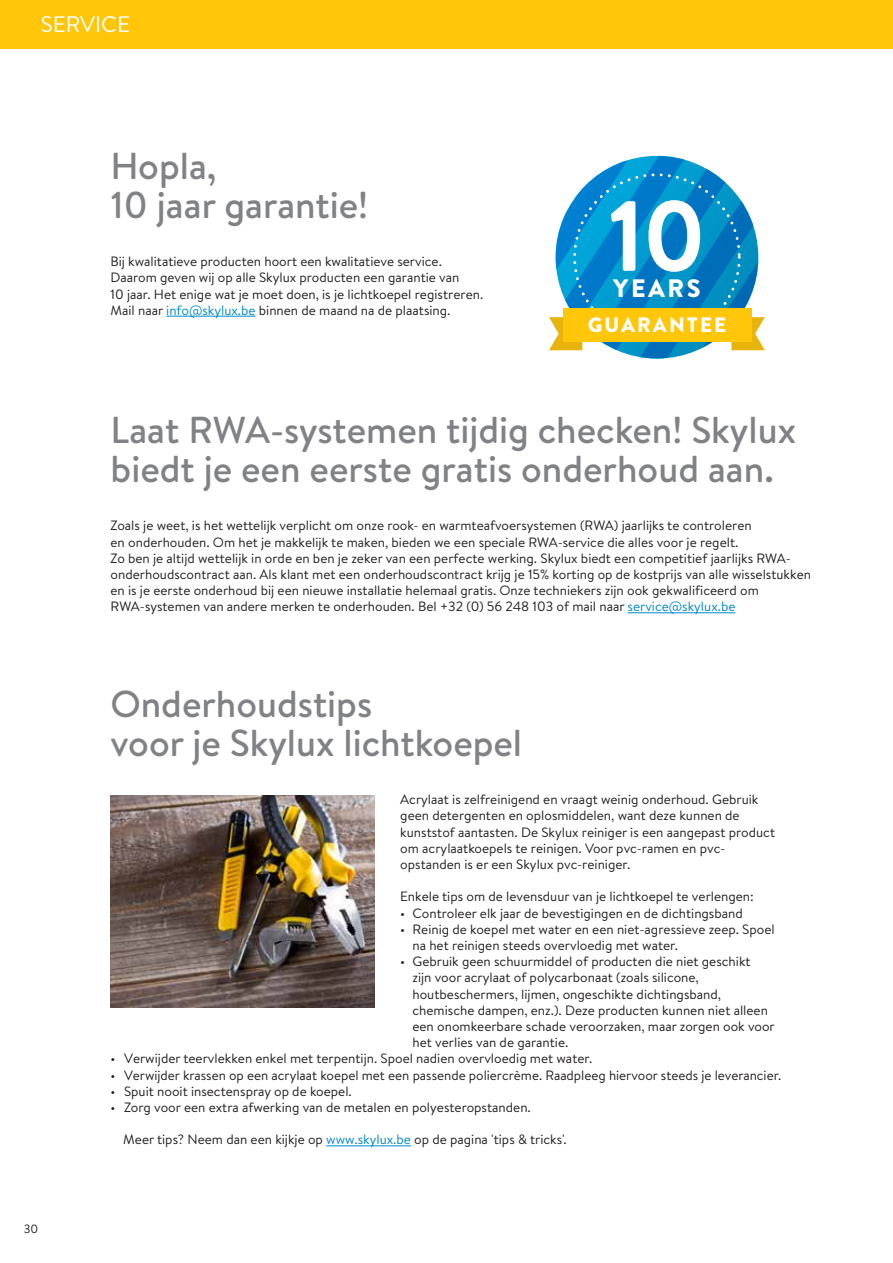
<style>
.page{position:relative;width:893px;height:1263px;background:#fff}
.page>*{position:absolute;margin:0;border:0;box-sizing:border-box;transform-origin:0 0}
.t1{font:700 99.45px "Brandon Text";color:#fff}
.t2{font:500 37.5px/39px "Brandon Text";color:#808285}
.t3{font:900 25.2px "Brandon Text";letter-spacing:.1em;color:#fff}
.t4{font:22.5px "Brandon Text";color:#fff}
.t5{font:900 20.85px "Brandon Text";letter-spacing:.1em;color:#fff}
.t6{font:13.5px/16.2px "Brandon Text";color:#231f20}
.t7{font:12px "Brandon Text";color:#231f20}
.s1{color:#0089cc}
</style>
<div class="page">
<div style="left:0;top:0;width:893px;height:49px;background:#ffc60a"></div>
<hr style="left:166px;top:316px;width:90px;height:1px;background:#0089cc">
<hr style="left:326px;top:1145px;width:85px;height:1px;background:#0089cc">
<img style="left:111px;top:795px;width:264px;height:212px">
<svg style="left:549px;top:156px;width:216px;height:203px"></svg>
<div style="left:563px;top:308px;width:188px;height:33px;background:#ffc60a"></div>
<hr style="left:628px;top:612px;width:107px;height:1px;background:#0089cc">
<h3 class="t4" style="left:41px;top:9px;width:91px">SERVICE</h3>
<h2 class="t2" style="left:111px;top:145px;width:259px">Hopla,<br>10 jaar garantie!</h2>
<p class="t6" style="left:111px;top:253px;width:374px">Bij kwalitatieve producten hoort een kwalitatieve service.<br>Daarom geven wij op alle Skylux producten een garantie van<br>10 jaar. Het enige wat je moet doen, is je lichtkoepel registreren.<br>Mail naar <span class="s1">info@skylux.be</span> binnen de maand na de plaatsing.</p>
<h1 class="t1" style="left:608px;top:167px;width:100px">10</h1>
<h3 class="t3" style="left:613px;top:270px;width:89px">YEARS</h3>
<h3 class="t5" style="left:588px;top:310px;width:140px">GUARANTEE</h3>
<h2 class="t2" style="left:111px;top:409px;width:687px">Laat RWA-systemen tijdig checken! Skylux biedt je een eerste gratis onderhoud aan.</h2>
<p class="t6" style="left:111px;top:517px;width:702px">Zoals je weet, is het wettelijk verplicht om onze rook- en warmteafvoersystemen (RWA) jaarlijks te controleren<br>en onderhouden. Om het je makkelijk te maken, bieden we een speciale RWA-service die alles voor je regelt.<br>Zo ben je altijd wettelijk in orde en ben je zeker van een perfecte werking. Skylux biedt een competitief jaarlijks RWA&shy;onderhoudscontract aan. Als klant met een onderhoudscontract krijg je 15% korting op de kostprijs van alle wisselstukken en is je eerste onderhoud bij een nieuwe installatie helemaal gratis. Onze techniekers zijn ook gekwalificeerd om RWA-systemen van andere merken te onderhouden. Bel +32 (0) 56 248 103 of mail naar <span class="s1">service@skylux.be</span></p>
<p class="t7" style="left:24px;top:1221px;width:16px">30</p>
<h2 class="t2" style="left:111px;top:683px;width:413px">Onderhoudstips<br>voor je Skylux lichtkoepel</h2>
<p class="t6" style="left:400px;top:791px;width:376px">Acrylaat is zelfreinigend en vraagt weinig onderhoud. Gebruik geen detergenten en oplosmiddelen, want deze kunnen de kunststof aantasten. De Skylux reiniger is een aangepast product om acrylaatkoepels te reinigen. Voor pvc-ramen en pvc&shy;opstanden is er een Skylux pvc-reiniger.</p>
<p class="t6" style="left:400px;top:888px;width:355px">Enkele tips om de levensduur van je lichtkoepel te verlengen:</p>
<p class="t6" style="left:400px;top:904px;width:344px">• Controleer elk jaar de bevestigingen en de dichtingsband</p>
<p class="t6" style="left:412px;top:921px;width:364px;text-indent:-12px">• Reinig de koepel met water en een niet-agressieve zeep. Spoel na het reinigen steeds overvloedig met water.</p>
<p class="t6" style="left:412px;top:953px;width:364px;text-indent:-12px">• Gebruik geen schuurmiddel of producten die niet geschikt<br>zijn voor acrylaat of polycarbonaat (zoals silicone, houtbeschermers, lijmen, ongeschikte dichtingsband, chemische dampen, enz.). Deze producten kunnen niet alleen een onomkeerbare schade veroorzaken, maar zorgen ook voor het verlies van de garantie.</p>
<p class="t6" style="left:111px;top:1050px;width:483px">• Verwijder teervlekken enkel met terpentijn. Spoel nadien overvloedig met water.</p>
<p class="t6" style="left:111px;top:1066px;width:672px">• Verwijder krassen op een acrylaat koepel met een passende poliercrème. Raadpleeg hiervoor steeds je leverancier.</p>
<p class="t6" style="left:111px;top:1083px;width:243px">• Spuit nooit insectenspray op de koepel.</p>
<p class="t6" style="left:111px;top:1099px;width:422px">• Zorg voor een extra afwerking van de metalen en polyesteropstanden.</p>
<p class="t6" style="left:123px;top:1131px;width:445px">Meer tips? Neem dan een kijkje op <span class="s1">www.skylux.be</span> op de pagina 'tips &amp; tricks'.</p>
</div>
